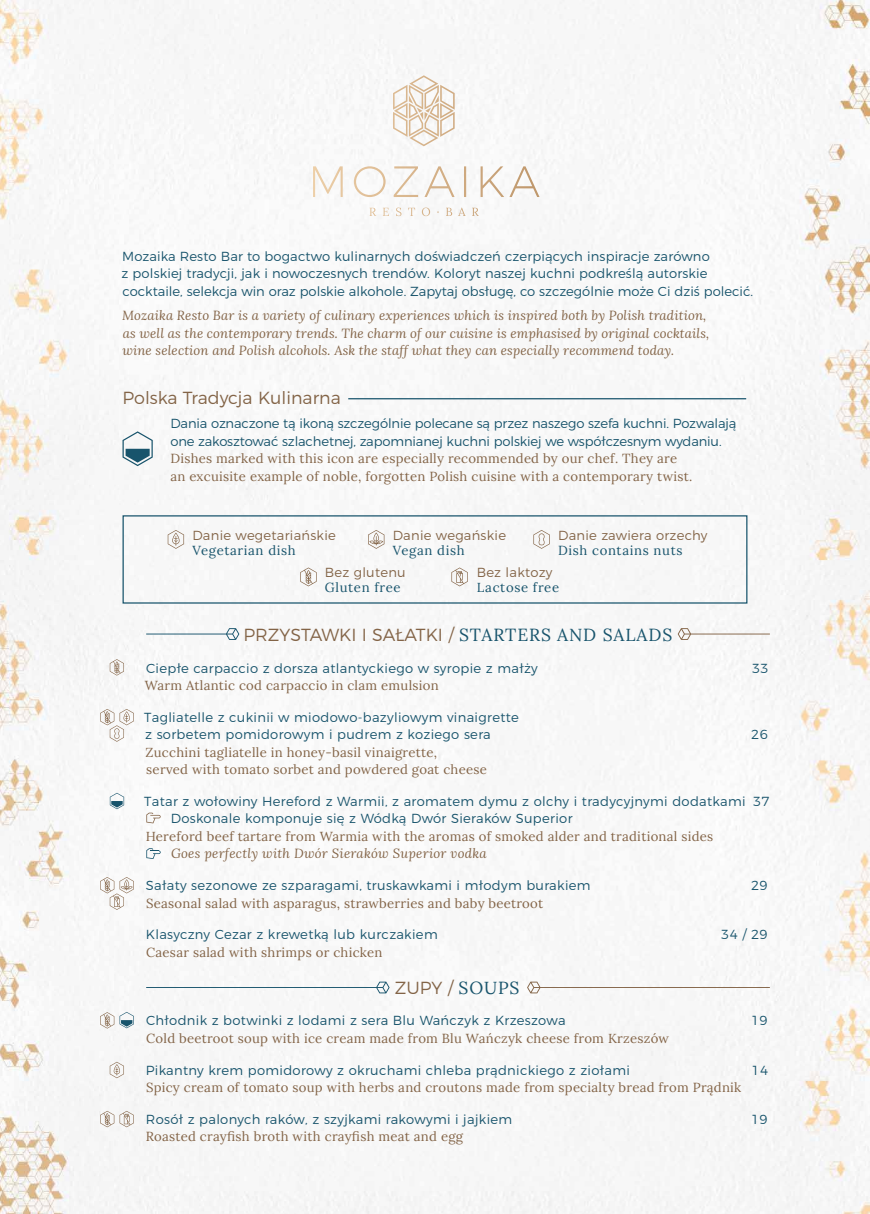
<style>
.page{position:relative;width:870px;height:1214px;background:#fff}
.page>*{position:absolute;margin:0;border:0;box-sizing:border-box;transform-origin:0 0}
.t1{font:300 17.5px "Montserrat";color:#836447}
.t2{font:300 13.12px/17.5px "Montserrat";letter-spacing:.015em;color:#18546c}
.t3{font:13.12px/17.5px "Lora";letter-spacing:.02em;color:#836447}
.t4{font:italic 13.12px/17.5px "Lora";letter-spacing:.01em;color:#836447}
.t5{font:300 13.12px/17.5px "Montserrat";letter-spacing:-.01em;color:#18546c}
.t6{font:300 13.12px "Montserrat";letter-spacing:.02em;color:#836447}
.t7{font:13.12px "Lora";letter-spacing:.05em;color:#18546c}
.s1{font-family:"Lora";font-weight:400;color:#18546c}
</style>
<div class="page">
<img style="left:0;top:0;width:870px;height:1214px">
<svg style="left:123px;top:431px;width:30px;height:35px"></svg>
<hr style="left:348px;top:398px;width:398px;height:1px;background:#18546c">
<svg style="left:678px;top:628px;width:92px;height:12px"></svg>
<svg style="left:146px;top:628px;width:93px;height:12px"></svg>
<svg style="left:100px;top:709px;width:34px;height:33px"></svg>
<svg style="left:110px;top:659px;width:14px;height:16px"></svg>
<svg style="left:100px;top:877px;width:34px;height:33px"></svg>
<svg style="left:110px;top:793px;width:14px;height:16px"></svg>
<svg style="left:146px;top:812px;width:15px;height:11px"></svg>
<svg style="left:146px;top:848px;width:15px;height:11px"></svg>
<svg style="left:168px;top:530px;width:16px;height:19px"></svg>
<svg style="left:300px;top:567px;width:17px;height:19px"></svg>
<svg style="left:368px;top:530px;width:16px;height:19px"></svg>
<svg style="left:451px;top:567px;width:17px;height:19px"></svg>
<svg style="left:533px;top:530px;width:17px;height:19px"></svg>
<div style="left:123px;top:515px;width:624px;height:88px;border:1px solid #18546c"></div>
<svg style="left:527px;top:981px;width:243px;height:12px"></svg>
<svg style="left:146px;top:981px;width:244px;height:12px"></svg>
<svg style="left:110px;top:1061px;width:14px;height:17px"></svg>
<svg style="left:100px;top:1110px;width:14px;height:17px"></svg>
<svg style="left:100px;top:1012px;width:14px;height:16px"></svg>
<svg style="left:120px;top:1110px;width:14px;height:17px"></svg>
<svg style="left:120px;top:1012px;width:14px;height:16px"></svg>
<svg style="left:313px;top:75px;width:226px;height:141px"></svg>
<p class="t2" style="left:122px;top:246px;width:633px">Mozaika Resto Bar to bogactwo kulinarnych doświadczeń czerpiących inspiracje zarówno<br>z polskiej tradycji, jak i nowoczesnych trendów. Koloryt naszej kuchni podkreślą autorskie cocktaile, selekcja win oraz polskie alkohole. Zapytaj obsługę, co szczególnie może Ci dziś polecić.</p>
<p class="t4" style="left:122px;top:307px;width:589px">Mozaika Resto Bar is a variety of culinary experiences which is inspired both by Polish tradition, as well as the contemporary trends. The charm of our cuisine is emphasised by original cocktails, wine selection and Polish alcohols. Ask the staff what they can especially recommend today.</p>
<h1 class="t1" style="left:123px;top:384px;width:220px">Polska Tradycja Kulinarna</h1>
<p class="t5" style="left:170px;top:413px;width:568px">Dania oznaczone tą ikoną szczególnie polecane są przez naszego szefa kuchni. Pozwalają one zakosztować szlachetnej, zapomnianej kuchni polskiej we współczesnym wydaniu.</p>
<p class="t3" style="left:170px;top:449px;width:524px">Dishes marked with this icon are especially recommended by our chef. They are an excuisite example of noble, forgotten Polish cuisine with a contemporary twist.</p>
<p class="t6" style="left:192px;top:525px;width:145px">Danie wegetariańskie</p>
<p class="t7" style="left:192px;top:540px;width:105px">Vegetarian dish</p>
<p class="t6" style="left:325px;top:562px;width:82px">Bez glutenu</p>
<p class="t7" style="left:325px;top:577px;width:77px">Gluten free</p>
<p class="t6" style="left:393px;top:525px;width:115px">Danie wegańskie</p>
<p class="t7" style="left:393px;top:540px;width:74px">Vegan dish</p>
<p class="t6" style="left:477px;top:562px;width:77px">Bez laktozy</p>
<p class="t7" style="left:477px;top:577px;width:84px">Lactose free</p>
<p class="t6" style="left:558px;top:525px;width:151px">Danie zawiera orzechy</p>
<p class="t7" style="left:558px;top:540px;width:126px">Dish contains nuts</p>
<h1 class="t1" style="left:244px;top:621px;width:430px">PRZYSTAWKI I SAŁATKI / <span class="s1">STARTERS AND SALADS</span></h1>
<p class="t2" style="left:146px;top:658px;width:393px">Ciepłe carpaccio z dorsza atlantyckiego w syropie z małży</p>
<p class="t2" style="left:752px;top:658px;width:18px">33</p>
<p class="t3" style="left:145px;top:675px;width:295px">Warm Atlantic cod carpaccio in clam emulsion</p>
<p class="t2" style="left:144px;top:707px;width:376px">Tagliatelle z cukinii w miodowo-bazyliowym vinaigrette z sorbetem pomidorowym i pudrem z koziego sera</p>
<p class="t2" style="left:751px;top:724px;width:18px">26</p>
<p class="t3" style="left:146px;top:742px;width:343px">Zucchini tagliatelle in honey-basil vinaigrette,<br>served with tomato sorbet and powdered goat cheese</p>
<p class="t2" style="left:171px;top:791px;width:600px;text-indent:-27px">Tatar z wołowiny Hereford z Warmii, z aromatem dymu z olchy i tradycyjnymi dodatkami 37<br>Doskonale komponuje się z Wódką Dwór Sieraków Superior</p>
<p class="t3" style="left:146px;top:826px;width:569px">Hereford beef tartare from Warmia with the aromas of smoked alder and traditional sides</p>
<p class="t4" style="left:171px;top:844px;width:317px">Goes perfectly with Dwór Sieraków Superior vodka</p>
<p class="t2" style="left:146px;top:875px;width:446px">Sałaty sezonowe ze szparagami, truskawkami i młodym burakiem</p>
<p class="t2" style="left:751px;top:875px;width:18px">29</p>
<p class="t3" style="left:146px;top:893px;width:399px">Seasonal salad with asparagus, strawberries and baby beetroot</p>
<p class="t2" style="left:146px;top:924px;width:293px">Klasyczny Cezar z krewetką lub kurczakiem</p>
<p class="t2" style="left:721px;top:924px;width:48px">34 / 29</p>
<p class="t3" style="left:146px;top:942px;width:238px">Caesar salad with shrimps or chicken</p>
<h1 class="t1" style="left:395px;top:973px;width:126px">ZUPY / <span class="s1">SOUPS</span></h1>
<p class="t2" style="left:146px;top:1010px;width:421px">Chłodnik z botwinki z lodami z sera Blu Wańczyk z Krzeszowa</p>
<p class="t2" style="left:751px;top:1010px;width:18px">19</p>
<p class="t3" style="left:146px;top:1028px;width:524px">Cold beetroot soup with ice cream made from Blu Wańczyk cheese from Krzeszów</p>
<p class="t2" style="left:146px;top:1060px;width:486px">Pikantny krem pomidorowy z okruchami chleba prądnickiego z ziołami</p>
<p class="t2" style="left:752px;top:1060px;width:18px">14</p>
<p class="t3" style="left:146px;top:1077px;width:597px">Spicy cream of tomato soup with herbs and croutons made from specialty bread from Prądnik</p>
<p class="t2" style="left:146px;top:1109px;width:368px">Rosół z palonych raków, z szyjkami rakowymi i jajkiem</p>
<p class="t2" style="left:751px;top:1109px;width:18px">19</p>
<p class="t3" style="left:146px;top:1127px;width:319px">Roasted crayfish broth with crayfish meat and egg</p>
</div>
